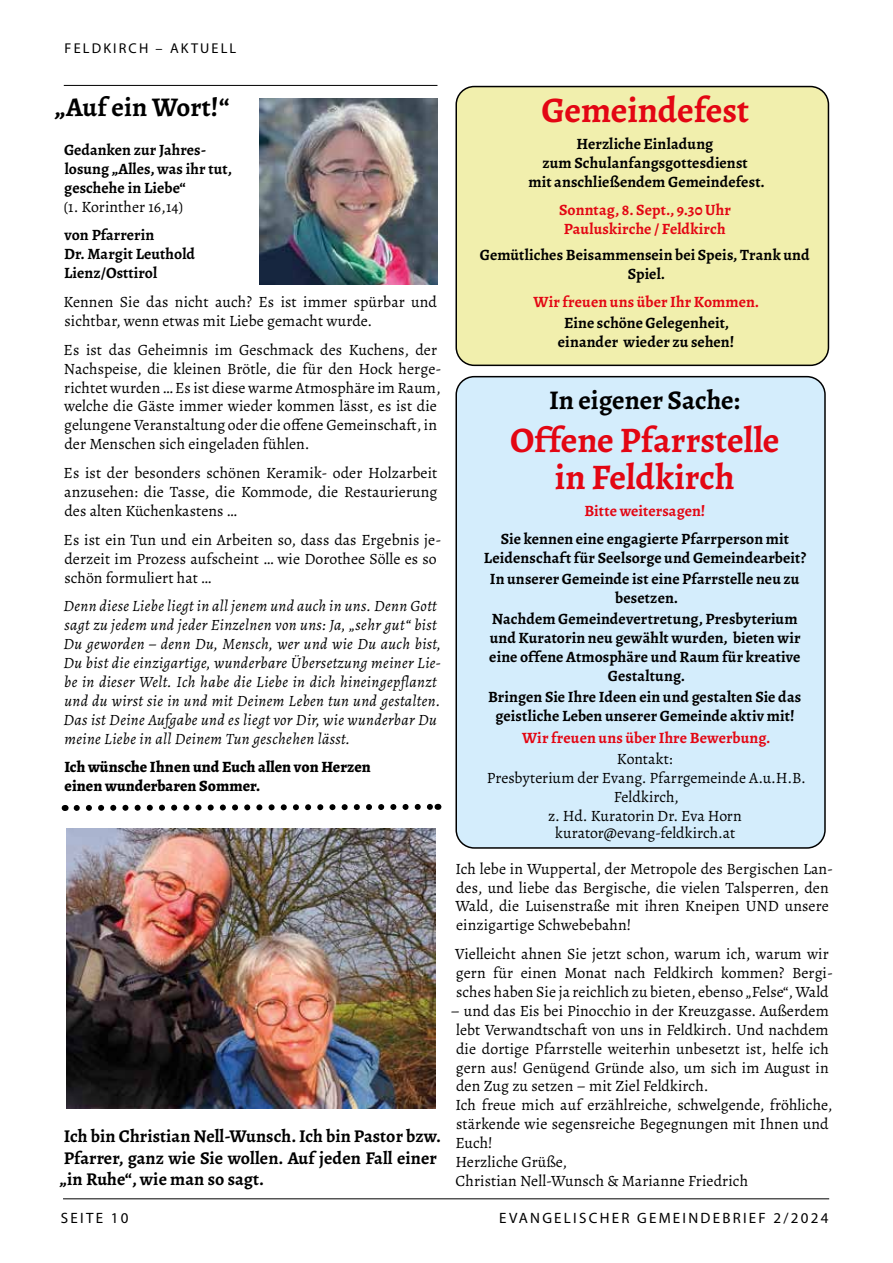
<style>
.page{position:relative;width:893px;height:1263px;background:#fff}
.page>*{position:absolute;margin:0;border:0;box-sizing:border-box;transform-origin:0 0}
.t1{font:700 36px/37.2px "Alegreya";color:#e30613;text-align:center}
.t2{font:700 27px "Alegreya";color:#000}
.t3{font:700 18px/21.6px "Alegreya";letter-spacing:.005em;color:#000}
.t4{font:15.75px/18.9px "Alegreya";letter-spacing:.005em;color:#000}
.t5{font:700 15.75px/18.9px "Alegreya";letter-spacing:.005em;color:#000;text-align:center}
.t6{font:italic 15.75px/18.9px "Alegreya";letter-spacing:.025em;color:#000}
.t7{font:700 15.75px/18.9px "Alegreya";letter-spacing:.005em;color:#e30613}
.t8{font:800 15.75px/18.9px "Alegreya";letter-spacing:.005em;color:#000}
.t9{font:15px "Myriad Pro";letter-spacing:.15em;color:#000}
.t10{font:14.25px "Myriad Pro";letter-spacing:.15em;color:#000}
</style>
<div class="page">
<hr style="left:63px;top:1198px;width:766px;height:1px;background:#000">
<hr style="left:64px;top:85px;width:373px;height:1px;background:#000">
<img style="left:260px;top:98px;width:177px;height:187px">
<div style="left:456px;top:87px;width:372px;height:278px;background:#f1efad;border-radius:18px"></div>
<div style="left:455px;top:86px;width:374px;height:280px;border:2px solid #000;border-radius:18px"></div>
<div style="left:456px;top:377px;width:369px;height:471px;background:#d4edfc;border-radius:18px"></div>
<div style="left:455px;top:376px;width:371px;height:473px;border:2px solid #000;border-radius:18px"></div>
<img style="left:67px;top:828px;width:369px;height:280px">
<svg style="left:65px;top:803px;width:373px;height:8px"></svg>
<p class="t10" style="left:65px;top:40px;width:173px">FELDKIRCH – AKTUELL</p>
<h2 class="t2" style="left:55px;top:88px;width:176px">„Auf ein Wort!“</h2>
<p class="t5" style="left:64px;top:140px;width:169px;text-align:left">Gedanken zur Jahres&shy;losung „Alles, was ihr tut, geschehe in Liebe“</p>
<p class="t4" style="left:64px;top:197px;width:121px">(1. Korinther 16,14)</p>
<p class="t5" style="left:64px;top:225px;width:133px;text-align:left">von Pfarrerin<br>Dr. Margit Leuthold<br>Lienz/Osttirol</p>
<p class="t4" style="left:64px;top:292px;width:375px">Kennen Sie das nicht auch? Es ist immer spürbar und sichtbar, wenn etwas mit Liebe gemacht wurde.</p>
<p class="t4" style="left:64px;top:340px;width:379px">Es ist das Geheimnis im Geschmack des Kuchens, der Nachspeise, die kleinen Brötle, die für den Hock herge&shy;richtet wurden … Es ist diese warme Atmosphäre im Raum, welche die Gäste immer wieder kommen lässt, es ist die gelungene Veranstaltung oder die offene Gemeinschaft, in der Menschen sich eingeladen fühlen.</p>
<p class="t4" style="left:64px;top:463px;width:375px;text-align:justify">Es ist der besonders schönen Keramik- oder Holzarbeit anzusehen: die Tasse, die Kommode, die Restaurierung des alten Küchenkastens …</p>
<p class="t4" style="left:64px;top:530px;width:379px">Es ist ein Tun und ein Arbeiten so, dass das Ergebnis je&shy;derzeit im Prozess aufscheint … wie Dorothee Sölle es so schön formuliert hat …</p>
<p class="t6" style="left:63px;top:596px;width:379px">Denn diese Liebe liegt in all jenem und auch in uns. Denn Gott sagt zu jedem und jeder Einzelnen von uns: Ja, „sehr gut“ bist Du geworden – denn Du, Mensch, wer und wie Du auch bist, Du bist die einzigartige, wunderbare Übersetzung meiner Lie&shy;be in dieser Welt. Ich habe die Liebe in dich hineingepflanzt und du wirst sie in und mit Deinem Leben tun und gestalten.<br>Das ist Deine Aufgabe und es liegt vor Dir, wie wunderbar Du meine Liebe in all Deinem Tun geschehen lässt.</p>
<p class="t8" style="left:64px;top:757px;width:308px">Ich wünsche Ihnen und Euch allen von Herzen einen wunderbaren Sommer.</p>
<p class="t3" style="left:60px;top:1125px;width:383px">Ich bin Christian Nell-Wunsch. Ich bin Pastor bzw.<br>Pfarrer, ganz wie Sie wollen. Auf jeden Fall einer „in Ruhe“, wie man so sagt.</p>
<h1 class="t1" style="left:541px;top:91px;width:209px">Gemeindefest</h1>
<p class="t5" style="left:528px;top:134px;width:238px">Herzliche Einladung<br>zum Schulanfangsgottesdienst<br>mit anschließendem Gemeindefest.</p>
<p class="t7" style="left:559px;top:200px;width:173px">Sonntag, 8. Sept., 9.30 Uhr<br>Pauluskirche / Feldkirch</p>
<p class="t5" style="left:480px;top:245px;width:331px">Gemütliches Beisammensein bei Speis, Trank und<br>Spiel.</p>
<p class="t7" style="left:533px;top:292px;width:227px">Wir freuen uns über Ihr Kommen.</p>
<p class="t5" style="left:558px;top:313px;width:178px">Eine schöne Gelegenheit, einander wieder zu sehen!</p>
<h2 class="t2" style="left:549px;top:381px;width:192px">In eigener Sache:</h2>
<h1 class="t1" style="left:510px;top:420px;width:271px">Offene Pfarrstelle in Feldkirch</h1>
<p class="t7" style="left:584px;top:501px;width:122px">Bitte weitersagen!</p>
<p class="t5" style="left:484px;top:529px;width:324px">Sie kennen eine engagierte Pfarrperson mit<br>Leidenschaft für Seelsorge und Gemeindearbeit?</p>
<p class="t5" style="left:490px;top:569px;width:311px">In unserer Gemeinde ist eine Pfarrstelle neu zu besetzen.</p>
<p class="t5" style="left:489px;top:609px;width:313px">Nachdem Gemeindevertretung, Presbyterium und Kuratorin neu gewählt wurden, bieten wir eine offene Atmosphäre und Raum für kreative Gestaltung.</p>
<p class="t5" style="left:488px;top:687px;width:315px">Bringen Sie Ihre Ideen ein und gestalten Sie das geistliche Leben unserer Gemeinde aktiv mit!</p>
<p class="t7" style="left:522px;top:728px;width:250px">Wir freuen uns über Ihre Bewerbung.</p>
<p class="t4" style="left:487px;top:749px;width:321px;text-align:center">Kontakt:<br>Presbyterium der Evang. Pfarrgemeinde A.u.H.B.<br>Feldkirch,<br>z. Hd. Kuratorin Dr. Eva Horn</p>
<p class="t4" style="left:555px;top:823px;width:182px">kurator@evang-feldkirch.at</p>
<p class="t4" style="left:455px;top:859px;width:379px">Ich lebe in Wuppertal, der Metropole des Bergischen Lan&shy;des, und liebe das Bergische, die vielen Talsperren, den Wald, die Luisenstraße mit ihren Kneipen UND unsere einzigartige Schwebebahn!</p>
<p class="t4" style="left:455px;top:944px;width:379px">Vielleicht ahnen Sie jetzt schon, warum ich, warum wir gern für einen Monat nach Feldkirch kommen? Bergi&shy;sches haben Sie ja reichlich zu bieten, ebenso „Felse“, Wald</p>
<p class="t4" style="left:455px;top:1001px;width:379px;text-indent:-5px">– und das Eis bei Pinocchio in der Kreuzgasse. Außerdem lebt Verwandtschaft von uns in Feldkirch. Und nachdem die dortige Pfarrstelle weiterhin unbesetzt ist, helfe ich gern aus! Genügend Gründe also, um sich im August in den Zug zu setzen – mit Ziel Feldkirch.<br>Ich freue mich auf erzählreiche, schwelgende, fröhliche, stärkende wie segensreiche Begegnungen mit Ihnen und Euch!<br>Herzliche Grüße,<br>Christian Nell-Wunsch &amp; Marianne Friedrich</p>
<p class="t9" style="left:61px;top:1209px;width:69px">SEITE 10</p>
<p class="t9" style="left:499px;top:1209px;width:331px">EVANGELISCHER GEMEINDEBRIEF 2/2024</p>
</div>
